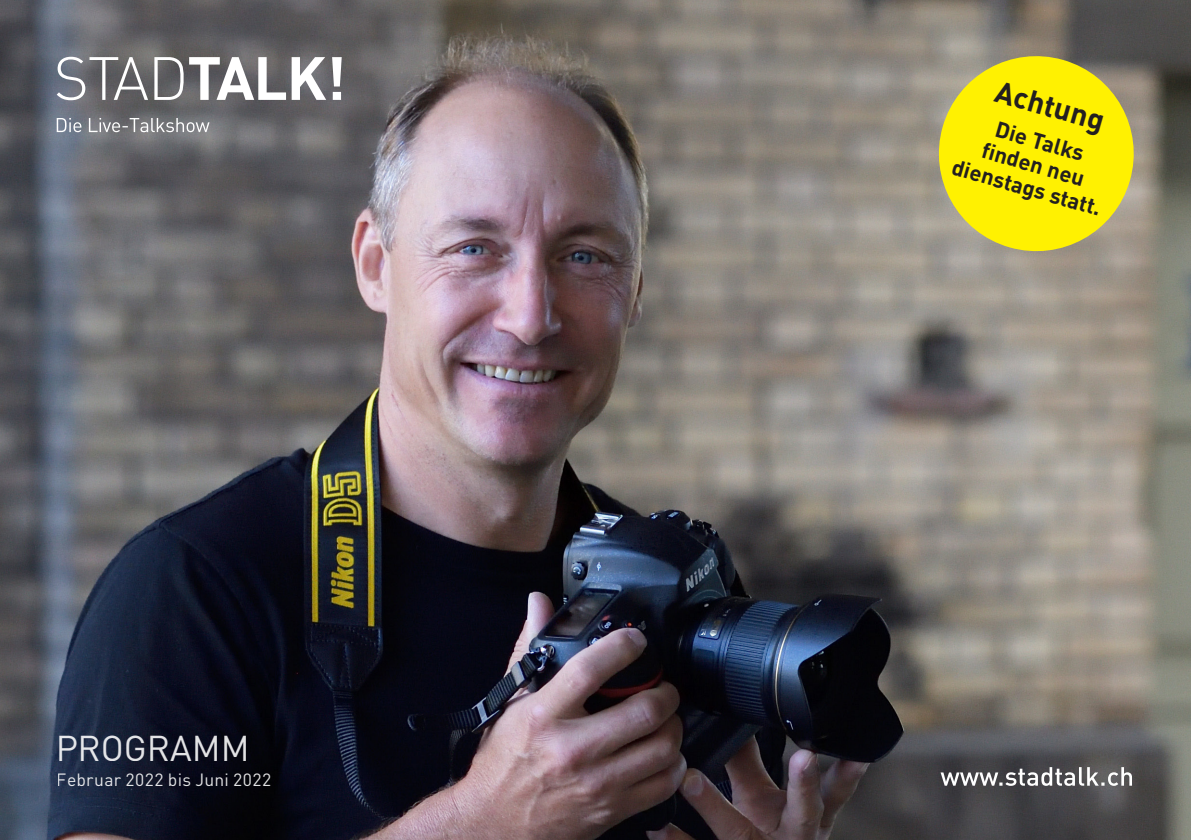
<style>
.page{position:relative;width:1191px;height:840px;background:#fff}
.page>*{position:absolute;margin:0;border:0;box-sizing:border-box;transform-origin:0 0}
.t1{font:35.4px "DIN";color:#fff}
.t2{font:700 30px "DIN";color:#231f20}
.t3{font:700 22px "DIN";color:#231f20}
.t4{font:17.6px "DIN";letter-spacing:.015em;color:#fff}
</style>
<div class="page">
<img style="left:0;top:0;width:1191px;height:839px">
<svg style="left:928px;top:45px;width:216px;height:217px;background:#d8cd31"></svg>
<svg style="left:940px;top:766px;width:192px;height:19px"></svg>
<svg style="left:57px;top:118px;width:152px;height:14px;background:#94969a"></svg>
<svg style="left:57px;top:57px;width:285px;height:43px"></svg>
<h1 class="t1" style="left:55px;top:725px;width:196px">PROGRAMM</h1>
<p class="t4" style="left:57px;top:768px;width:216px">Februar 2022 bis Juni 2022</p>
<p class="t2" style="left:1001px;top:71px;width:114px;rotate:16deg">Achtung</p>
<p class="t3" style="left:1000px;top:115px;width:93px;rotate:16deg">Die Talks</p>
<p class="t3" style="left:986px;top:136px;width:107px;rotate:16deg">fi nden neu</p>
<p class="t3" style="left:956px;top:152px;width:156px;rotate:16deg">dienstags statt.</p>
</div>
